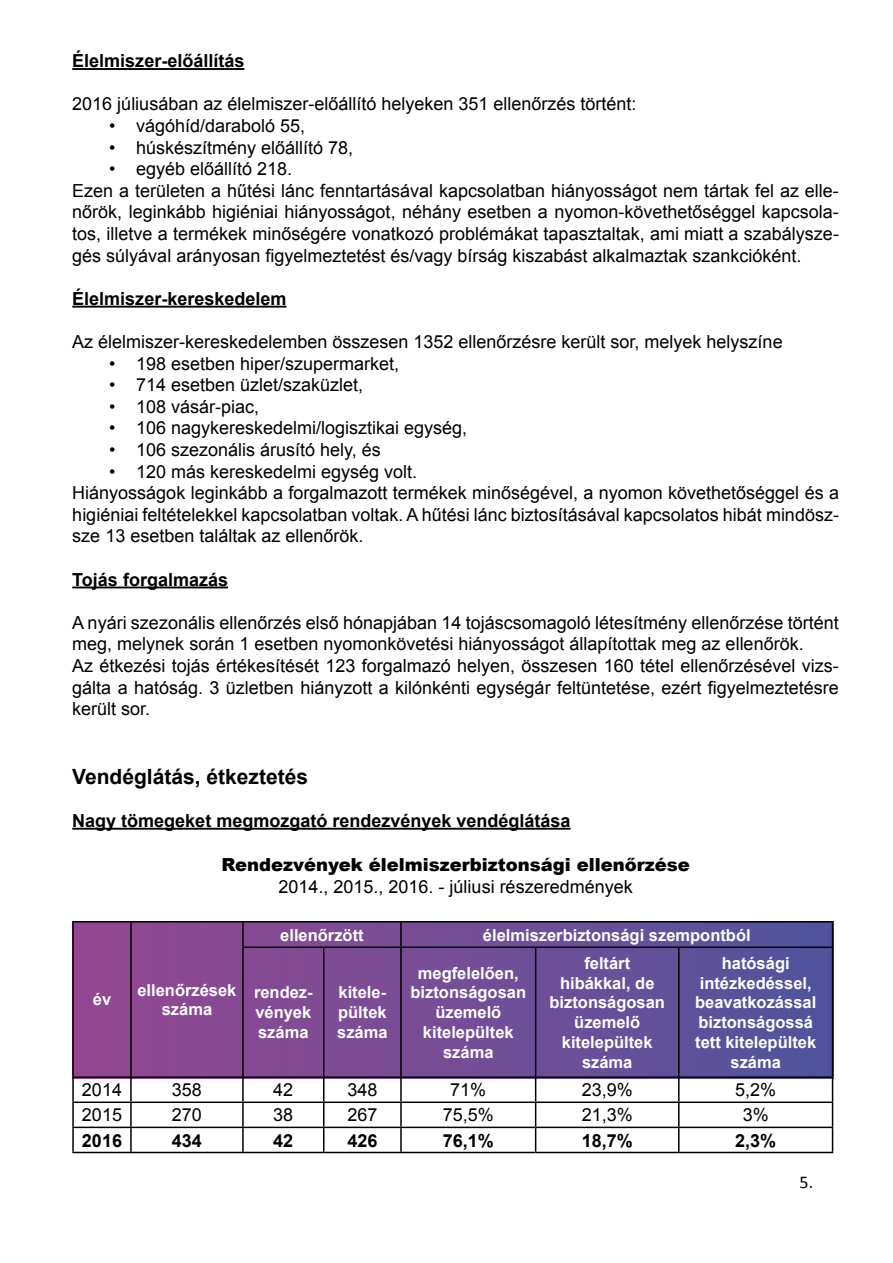
<style>
.page{position:relative;width:893px;height:1263px;background:#fff}
.page>*{position:absolute;margin:0;border:0;box-sizing:border-box;transform-origin:0 0}
.t1{font:700 21px "Arial";color:#000}
.t2{font:18px/21.6px "Arial";color:#000}
.t3{font:700 18px "Arial";color:#000}
.t4{font:900 18px "Arial";color:#000}
.t5{font:18px "Calibri";color:#000}
.t6{font:700 16.5px/19.8px "Arial";color:#fff;text-align:center}
</style>
<div class="page">
<div style="left:72px;top:922px;width:761px;height:156px;background:linear-gradient(to right,#954690,#51549c)"></div>
<hr style="left:72px;top:68px;width:172px;height:2px;background:#000">
<hr style="left:72px;top:306px;width:214px;height:2px;background:#000">
<hr style="left:72px;top:586px;width:156px;height:2px;background:#000">
<hr style="left:72px;top:828px;width:498px;height:2px;background:#000">
<hr style="left:72px;top:921px;width:59px;height:1px;background:#000">
<hr style="left:72px;top:922px;width:2px;height:25px;background:#000">
<hr style="left:131px;top:921px;width:112px;height:1px;background:#000">
<hr style="left:130px;top:922px;width:2px;height:25px;background:#000">
<hr style="left:243px;top:921px;width:81px;height:1px;background:#000">
<hr style="left:242px;top:922px;width:2px;height:24px;background:#000">
<hr style="left:324px;top:921px;width:77px;height:1px;background:#000">
<hr style="left:401px;top:921px;width:135px;height:1px;background:#000">
<hr style="left:400px;top:922px;width:2px;height:24px;background:#000">
<hr style="left:536px;top:921px;width:143px;height:1px;background:#000">
<hr style="left:679px;top:921px;width:154px;height:1px;background:#000">
<svg style="left:832px;top:922px;width:1px;height:24px"></svg>
<hr style="left:72px;top:947px;width:2px;height:129px;background:#000">
<hr style="left:130px;top:947px;width:2px;height:129px;background:#000">
<hr style="left:242px;top:946px;width:82px;height:2px;background:#000">
<hr style="left:242px;top:948px;width:2px;height:128px;background:#000">
<hr style="left:324px;top:946px;width:77px;height:2px;background:#000">
<hr style="left:323px;top:948px;width:1px;height:128px;background:#000">
<hr style="left:401px;top:946px;width:135px;height:2px;background:#000">
<hr style="left:400px;top:948px;width:2px;height:128px;background:#000">
<hr style="left:536px;top:946px;width:143px;height:2px;background:#000">
<hr style="left:535px;top:948px;width:1px;height:128px;background:#000">
<hr style="left:679px;top:946px;width:154px;height:2px;background:#000">
<hr style="left:678px;top:948px;width:2px;height:128px;background:#000">
<hr style="left:832px;top:948px;width:1px;height:128px;background:#000">
<hr style="left:72px;top:1076px;width:59px;height:2px;background:#000">
<hr style="left:72px;top:1078px;width:2px;height:23px;background:#000">
<hr style="left:131px;top:1076px;width:112px;height:2px;background:#000">
<hr style="left:130px;top:1078px;width:2px;height:23px;background:#000">
<hr style="left:243px;top:1076px;width:81px;height:2px;background:#000">
<hr style="left:242px;top:1078px;width:2px;height:23px;background:#000">
<hr style="left:324px;top:1076px;width:77px;height:2px;background:#000">
<hr style="left:401px;top:1076px;width:135px;height:2px;background:#000">
<hr style="left:400px;top:1078px;width:2px;height:23px;background:#000">
<hr style="left:536px;top:1076px;width:143px;height:2px;background:#000">
<hr style="left:679px;top:1076px;width:154px;height:2px;background:#000">
<hr style="left:678px;top:1078px;width:2px;height:23px;background:#000">
<hr style="left:72px;top:1101px;width:59px;height:2px;background:#000">
<hr style="left:72px;top:1103px;width:2px;height:23px;background:#000">
<hr style="left:131px;top:1101px;width:112px;height:2px;background:#000">
<hr style="left:130px;top:1103px;width:2px;height:23px;background:#000">
<hr style="left:243px;top:1101px;width:81px;height:2px;background:#000">
<hr style="left:242px;top:1103px;width:2px;height:23px;background:#000">
<hr style="left:324px;top:1101px;width:77px;height:2px;background:#000">
<hr style="left:401px;top:1101px;width:135px;height:2px;background:#000">
<hr style="left:400px;top:1103px;width:2px;height:23px;background:#000">
<hr style="left:536px;top:1101px;width:143px;height:2px;background:#000">
<hr style="left:679px;top:1101px;width:154px;height:2px;background:#000">
<hr style="left:678px;top:1103px;width:2px;height:23px;background:#000">
<hr style="left:72px;top:1126px;width:59px;height:2px;background:#000">
<hr style="left:72px;top:1128px;width:2px;height:24px;background:#000">
<hr style="left:131px;top:1126px;width:112px;height:2px;background:#000">
<hr style="left:130px;top:1128px;width:2px;height:24px;background:#000">
<hr style="left:243px;top:1126px;width:81px;height:2px;background:#000">
<hr style="left:242px;top:1128px;width:2px;height:24px;background:#000">
<hr style="left:324px;top:1126px;width:77px;height:2px;background:#000">
<svg style="left:323px;top:1078px;width:1px;height:74px"></svg>
<hr style="left:401px;top:1126px;width:135px;height:2px;background:#000">
<hr style="left:400px;top:1128px;width:2px;height:24px;background:#000">
<hr style="left:536px;top:1126px;width:143px;height:2px;background:#000">
<svg style="left:535px;top:1078px;width:1px;height:74px"></svg>
<hr style="left:679px;top:1126px;width:154px;height:2px;background:#000">
<hr style="left:678px;top:1128px;width:2px;height:24px;background:#000">
<svg style="left:832px;top:1078px;width:1px;height:74px"></svg>
<hr style="left:72px;top:1152px;width:59px;height:1px;background:#000">
<hr style="left:131px;top:1152px;width:112px;height:1px;background:#000">
<hr style="left:243px;top:1152px;width:81px;height:1px;background:#000">
<hr style="left:324px;top:1152px;width:77px;height:1px;background:#000">
<hr style="left:401px;top:1152px;width:135px;height:1px;background:#000">
<hr style="left:536px;top:1152px;width:143px;height:1px;background:#000">
<hr style="left:679px;top:1152px;width:154px;height:1px;background:#000">
<p class="t3" style="left:72px;top:49px;width:174px">Élelmiszer-előállítás</p>
<p class="t2" style="left:72px;top:93px;width:566px">2016 júliusában az élelmiszer-előállító helyeken 351 ellenőrzés történt:</p>
<p class="t2" style="left:109px;top:115px;width:198px">• vágóhíd/daraboló 55,</p>
<p class="t2" style="left:109px;top:137px;width:246px">• húskészítmény előállító 78,</p>
<p class="t2" style="left:72px;top:158px;width:768px;text-indent:37px">• egyéb előállító 218.<br>Ezen a területen a hűtési lánc fenntartásával kapcsolatban hiányosságot nem tártak fel az elle&shy;nőrök, leginkább higiéniai hiányosságot, néhány esetben a nyomon-követhetőséggel kapcsola&shy;tos, illetve a termékek minőségére vonatkozó problémákat tapasztaltak, ami miatt a szabálysze&shy;gés súlyával arányosan figyelmeztetést és/vagy bírság kiszabást alkalmaztak szankcióként.</p>
<p class="t3" style="left:72px;top:286px;width:216px">Élelmiszer-kereskedelem</p>
<p class="t2" style="left:72px;top:331px;width:712px">Az élelmiszer-kereskedelemben összesen 1352 ellenőrzésre került sor, melyek helyszíne</p>
<p class="t2" style="left:109px;top:353px;width:292px">• 198 esetben hiper/szupermarket,</p>
<p class="t2" style="left:109px;top:374px;width:256px">• 714 esetben üzlet/szaküzlet,</p>
<p class="t2" style="left:109px;top:396px;width:152px">• 108 vásár-piac,</p>
<p class="t2" style="left:109px;top:417px;width:360px">• 106 nagykereskedelmi/logisztikai egység,</p>
<p class="t2" style="left:109px;top:439px;width:273px">• 106 szezonális árusító hely, és</p>
<p class="t2" style="left:72px;top:461px;width:768px;text-indent:37px">• 120 más kereskedelmi egység volt.<br>Hiányosságok leginkább a forgalmazott termékek minőségével, a nyomon követhetőséggel és a higiéniai feltételekkel kapcsolatban voltak. A hűtési lánc biztosításával kapcsolatos hibát mindös - sze 13 esetben találtak az ellenőrök.</p>
<p class="t3" style="left:72px;top:567px;width:157px">Tojás forgalmazás</p>
<p class="t2" style="left:72px;top:612px;width:768px">A nyári szezonális ellenőrzés első hónapjában 14 tojáscsomagoló létesítmény ellenőrzése történt meg, melynek során 1 esetben nyomonkövetési hiányosságot állapítottak meg az ellenőrök.<br>Az étkezési tojás értékesítését 123 forgalmazó helyen, összesen 160 tétel ellenőrzésével vizs&shy;gálta a hatóság. 3 üzletben hiányzott a kilónkénti egységár feltüntetése, ezért figyelmeztetésre került sor.</p>
<p class="t1" style="left:72px;top:762px;width:237px">Vendéglátás, étkeztetés</p>
<p class="t3" style="left:72px;top:808px;width:500px">Nagy tömegeket megmozgató rendezvények vendéglátása</p>
<p class="t4" style="left:222px;top:851px;width:470px">Rendezvények élelmiszerbiztonsági ellenőrzése</p>
<p class="t2" style="left:278px;top:876px;width:356px">2014., 2015., 2016. - júliusi részeredmények</p>
<p class="t6" style="left:93px;top:990px;width:20px">év</p>
<p class="t6" style="left:137px;top:980px;width:101px">ellenőrzések száma</p>
<p class="t6" style="left:280px;top:925px;width:85px">ellenőrzött</p>
<p class="t6" style="left:483px;top:925px;width:269px">élelmiszerbiztonsági szempontból</p>
<p class="t6" style="left:254px;top:983px;width:60px;text-align:justify">rendez&shy;vények száma</p>
<p class="t6" style="left:337px;top:983px;width:52px;text-align:justify">kitele&shy;pültek száma</p>
<p class="t6" style="left:411px;top:963px;width:117px">megfelelően, biztonságosan üzemelő kitelepültek száma</p>
<p class="t6" style="left:549px;top:953px;width:117px">feltárt hibákkal, de biztonságosan üzemelő kitelepültek száma</p>
<p class="t6" style="left:695px;top:953px;width:123px">hatósági intézkedéssel, beavatkozással biztonságossá tett kitelepültek száma</p>
<p class="t2" style="left:82px;top:1079px;width:42px">2014</p>
<p class="t2" style="left:172px;top:1079px;width:32px">358</p>
<p class="t2" style="left:273px;top:1079px;width:22px">42</p>
<p class="t2" style="left:347px;top:1079px;width:32px">348</p>
<p class="t2" style="left:450px;top:1079px;width:38px">71%</p>
<p class="t2" style="left:582px;top:1079px;width:53px">23,9%</p>
<p class="t2" style="left:735px;top:1079px;width:43px">5,2%</p>
<p class="t2" style="left:82px;top:1104px;width:42px">2015</p>
<p class="t2" style="left:172px;top:1104px;width:32px">270</p>
<p class="t2" style="left:273px;top:1104px;width:22px">38</p>
<p class="t2" style="left:347px;top:1104px;width:32px">267</p>
<p class="t2" style="left:443px;top:1104px;width:53px">75,5%</p>
<p class="t2" style="left:582px;top:1104px;width:53px">21,3%</p>
<p class="t2" style="left:743px;top:1104px;width:28px">3%</p>
<p class="t3" style="left:82px;top:1128px;width:42px">2016</p>
<p class="t3" style="left:172px;top:1128px;width:32px">434</p>
<p class="t3" style="left:273px;top:1128px;width:22px">42</p>
<p class="t3" style="left:347px;top:1128px;width:32px">426</p>
<p class="t3" style="left:443px;top:1128px;width:53px">76,1%</p>
<p class="t3" style="left:582px;top:1128px;width:53px">18,7%</p>
<p class="t3" style="left:735px;top:1128px;width:43px">2,3%</p>
<p class="t5" style="left:800px;top:1170px;width:15px">5.</p>
</div>
